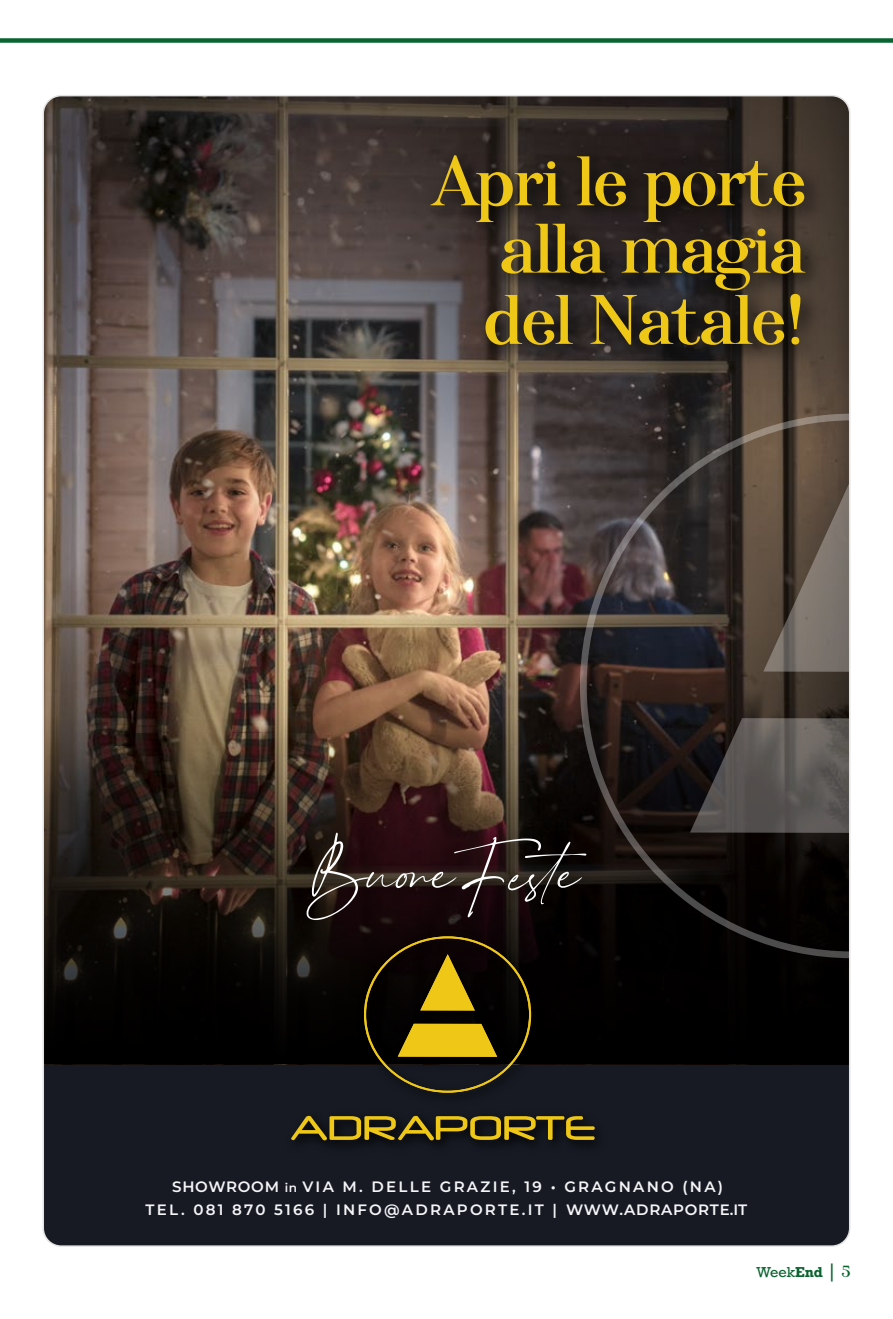
<style>
.page{position:relative;width:893px;height:1319px;background:#fff}
.page>*{position:absolute;margin:0;border:0;box-sizing:border-box;transform-origin:0 0}
.t1{font:126.3px "Crimson Foam";color:#fff}
.t2{font:69.75px/69.3px "Afterglow";color:#efc717;text-align:justify}
.t3{font:600 15px/22.5px "Montserrat";letter-spacing:.15em;color:#f4f5f7}
.t4{font:600 15px "Montserrat";letter-spacing:.05em;color:#f4f5f7}
.t5{font:13.5px "Rockwell";color:#09642e}
.s1{font-size:12px}
.s2{font-weight:700}
.s3{font-size:18px}
.s4{font-family:"Mandalika DEMO";font-size:18px}
</style>
<div class="page">
<img style="left:43px;top:96px;width:807px;height:969px">
<svg style="left:46px;top:648px;width:801px;height:415px"></svg>
<div style="left:43px;top:1065px;width:807px;height:180px;background:#171a23"></div>
<img style="left:281px;top:926px;width:331px;height:220px">
<svg style="left:291px;top:1115px;width:304px;height:25px"></svg>
<svg style="left:364px;top:980px;width:167px;height:112px"></svg>
<img style="left:413px;top:128px;width:424px;height:221px">
<img style="left:484px;top:195px;width:353px;height:72px">
<img style="left:467px;top:267px;width:370px;height:220px">
<img style="left:290px;top:789px;width:327px;height:191px">
<svg style="left:580px;top:413px;width:267px;height:545px"></svg>
<svg style="left:690px;top:718px;width:157px;height:115px"></svg>
<svg style="left:763px;top:475px;width:84px;height:197px"></svg>
<div style="left:0;top:38px;width:893px;height:5px;background:#086531"></div>
<h2 class="t2" style="left:485px;top:146px;width:322px;text-indent:-51px">Apri le porte alla magia del Natale!</h2>
<h1 class="t1" style="left:307px;top:827px;width:285px">BuoneFeste</h1>
<p class="t3" style="left:146px;top:1174px;width:579px;text-indent:26px">SHOWROOM <span class="s1">in</span> VIA M. DELLE GRAZIE, 19 • GRAGNANO (NA)<br>TEL. 081 870 5166 | INFO@ADRAPORTE.IT |</p>
<p class="t4" style="left:566px;top:1198px;width:183px">WWW.ADRAPORTE.IT</p>
<p class="t5" style="left:756px;top:1263px;width:96px">Week<span class="s2">End</span> <span class="s3">|</span> <span class="s4">5</span></p>
</div>
